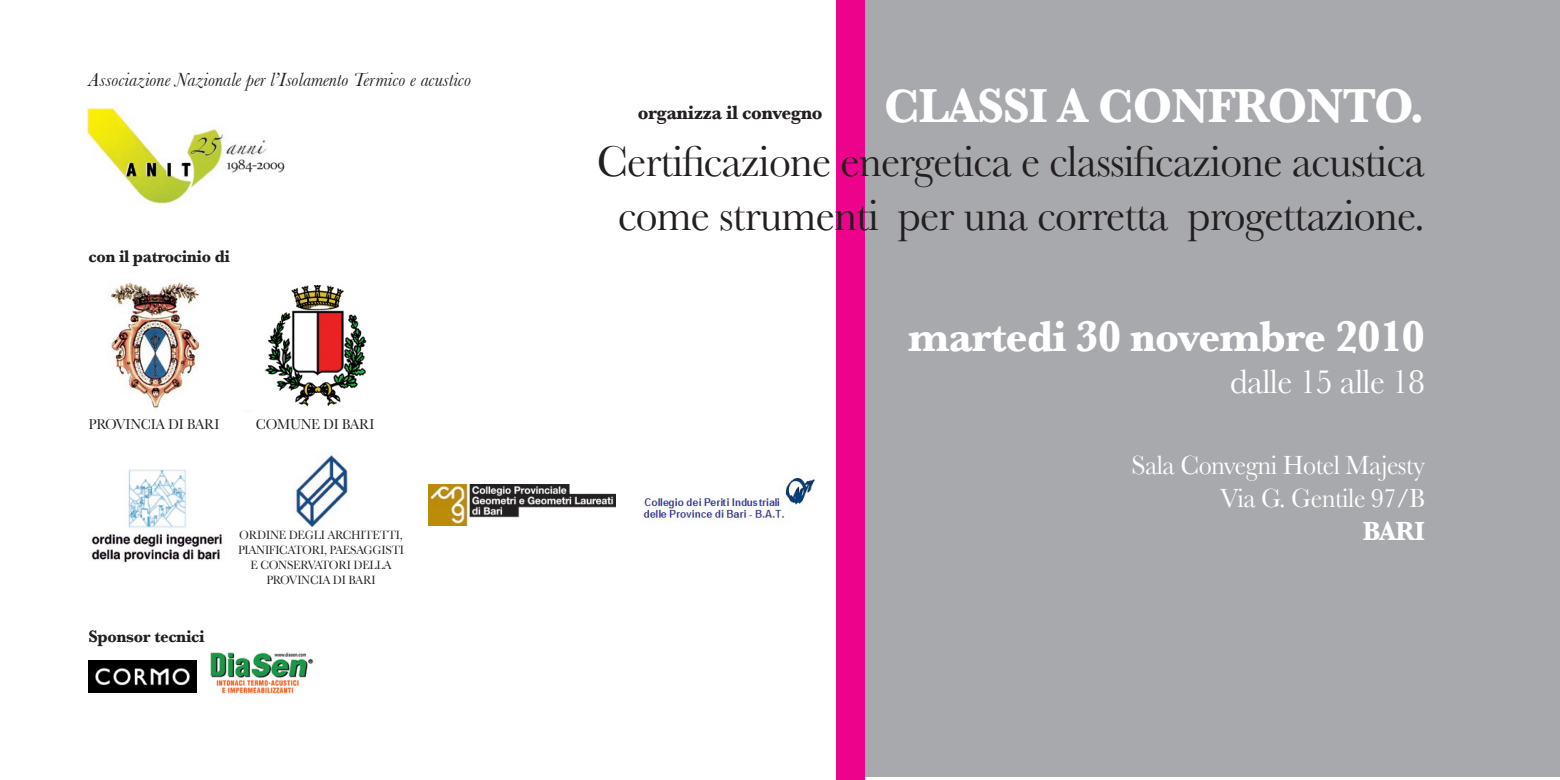
<style>
.page{position:relative;width:1560px;height:780px;background:#fff}
.page>*{position:absolute;margin:0;border:0;box-sizing:border-box;transform-origin:0 0}
.t1{font:700 50px "Baskerville";letter-spacing:-.02em;color:#fff;scale:.95 1}
.t2{font:45px/54px "Baskerville";letter-spacing:-.02em;color:#231f20;text-align:center}
.t3{font:700 45px "Baskerville";letter-spacing:-.02em;color:#fff;scale:.95 1}
.t4{font:35px "Baskerville";letter-spacing:-.02em;color:#fff}
.t5{font:27.5px/33px "Baskerville";letter-spacing:-.02em;color:#fff;text-align:right;scale:.95 1}
.t6{font:700 27.5px "Baskerville";color:#fff;scale:.95 1}
.t7{font:italic 20px "Baskerville";color:#231f20;scale:.95 1}
.t8{font:700 20px "Baskerville";letter-spacing:-.02em;color:#231f20;scale:.95 1}
.t9{font:700 17.5px "Baskerville";letter-spacing:-.02em;color:#231f20;scale:.95 1}
.t10{font:15px "Baskerville";letter-spacing:-.02em;color:#231f20;scale:.95 1}
.t11{font:12.5px/15px "Baskerville";letter-spacing:-.02em;color:#231f20;text-align:center;scale:.95 1}
</style>
<div class="page">
<div style="left:852px;top:0;width:707px;height:776px;background:#a8a9ad"></div>
<div style="left:836px;top:0;width:29px;height:780px;background:#ed028c"></div>
<img style="left:86px;top:107px;width:199px;height:97px">
<img style="left:210px;top:652px;width:104px;height:42px">
<img style="left:89px;top:660px;width:107px;height:32px">
<img style="left:111px;top:282px;width:89px;height:127px">
<img style="left:264px;top:285px;width:103px;height:122px">
<img style="left:91px;top:470px;width:131px;height:93px">
<img style="left:642px;top:475px;width:173px;height:48px">
<img style="left:295px;top:455px;width:53px;height:73px">
<img style="left:428px;top:484px;width:187px;height:41px">
<p class="t7" style="left:89px;top:68px;width:404px">Associazione Nazionale per l’Isolamento Termico e acustico</p>
<p class="t9" style="left:89px;top:246px;width:150px">con il patrocinio di</p>
<p class="t10" style="left:89px;top:415px;width:139px">PROVINCIA DI BARI</p>
<p class="t10" style="left:256px;top:415px;width:126px">COMUNE DI BARI</p>
<p class="t9" style="left:89px;top:625px;width:123px">Sponsor tecnici</p>
<p class="t11" style="left:238px;top:527px;width:176px">ORDINE DEGLI ARCHITETTI,<br>PIANIFICATORI, PAESAGGISTI<br>E CONSERVATORI DELLA<br>PROVINCIA DI BARI</p>
<p class="t1" style="left:884px;top:77px;width:571px">CLASSI A CONFRONTO.</p>
<p class="t2" style="left:596px;top:134px;width:829px">Certificazione energetica e classificazione acustica come strumenti per una corretta progettazione.</p>
<p class="t8" style="left:637px;top:101px;width:196px">organizza il convegno</p>
<p class="t3" style="left:908px;top:310px;width:545px">martedi 30 novembre 2010</p>
<p class="t4" style="left:1229px;top:361px;width:196px">dalle 15 alle 18</p>
<p class="t5" style="left:1131px;top:448px;width:310px">Sala Convegni Hotel Majesty<br>Via G. Gentile 97/B</p>
<p class="t6" style="left:1362px;top:515px;width:67px">BARI</p>
</div>
